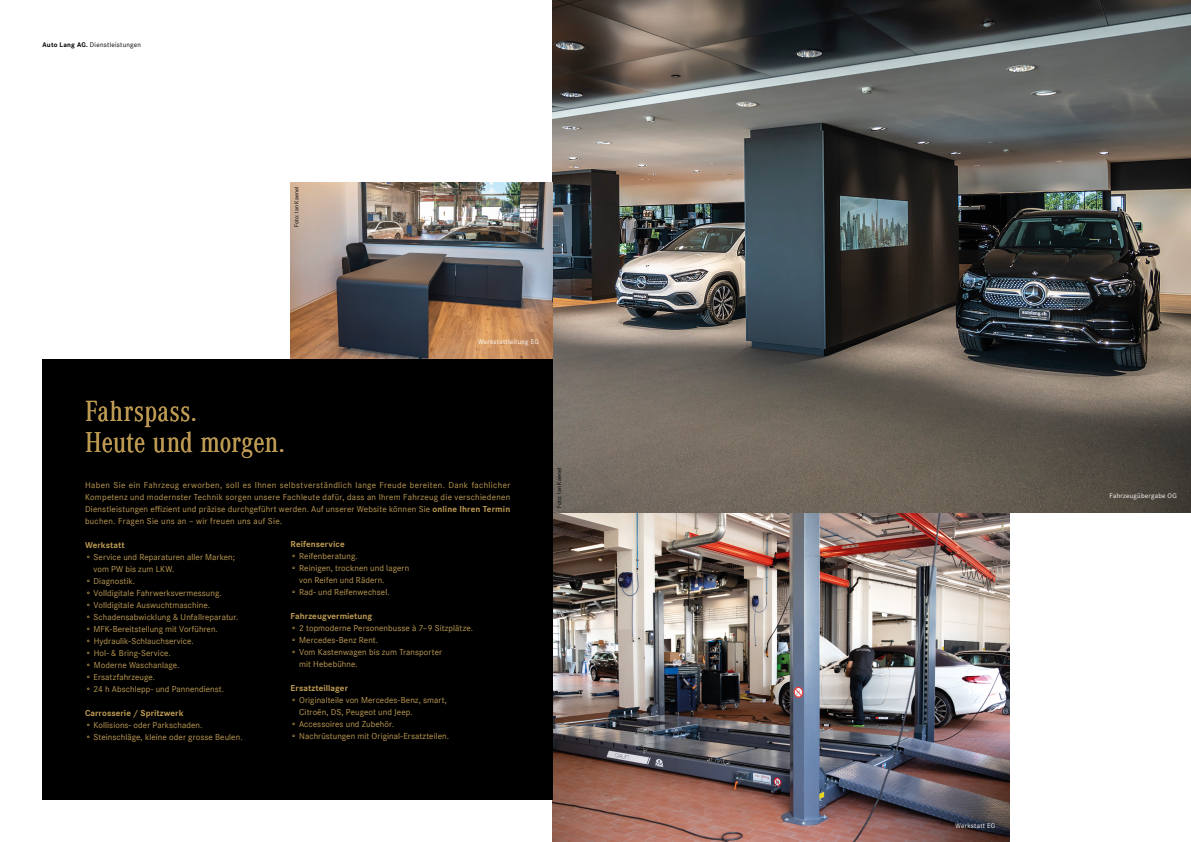
<style>
.page{position:relative;width:1191px;height:842px;background:#fff}
.page>*{position:absolute;margin:0;border:0;box-sizing:border-box;transform-origin:0 0}
.t1{font:30px/30px "Corporate A Con";letter-spacing:.005em;color:#be9b53}
.t2{font:9px/12px "Corporate S";letter-spacing:.01em;color:#be9b53;text-align:justify}
.t3{font:700 9px "Corporate S";letter-spacing:.005em;color:#be9b53}
.t4{font:7px "Corporate S";letter-spacing:.035em;color:#fff}
.t5{font:7px "Corporate S";letter-spacing:.035em;color:#000}
.t6{font:6px "Corporate S";letter-spacing:.025em;color:#000}
.s1{font-weight:700}
.s2{font-size:13px}
</style>
<div class="page">
<img style="left:553px;top:513px;width:456px;height:329px">
<img style="left:553px;top:0;width:638px;height:513px">
<div style="left:43px;top:359px;width:510px;height:440px;background:#000"></div>
<img style="left:291px;top:182px;width:262px;height:177px">
<p class="t5" style="left:43px;top:41px;width:100px"><span class="s1">Auto Lang AG.</span> Dienstleistungen</p>
<p class="t6" style="left:293px;top:227px;width:42px;rotate:-90deg">Foto: Ian Kaenel</p>
<p class="t4" style="left:478px;top:338px;width:62px">Werkstattleitung EG</p>
<h1 class="t1" style="left:85px;top:397px;width:201px">Fahrspass.<br>Heute und morgen.</h1>
<p class="t2" style="left:85px;top:479px;width:427px">Haben Sie ein Fahrzeug erworben, soll es Ihnen selbstverständlich lange Freude bereiten. Dank fachlicher Kompetenz und modernster Technik sorgen unsere Fachleute dafür, dass an Ihrem Fahrzeug die verschiedenen Dienstleistungen effizient und präzise durchgeführt werden. Auf unserer Website können Sie <span class="s1">online Ihren Termin </span>buchen. Fragen Sie uns an – wir freuen uns auf Sie.</p>
<p class="t3" style="left:85px;top:539px;width:41px">Werkstatt</p>
<p class="t2" style="left:85px;top:551px;width:151px"><span class="s2">˚</span> Service und Reparaturen aller Marken;</p>
<p class="t2" style="left:94px;top:563px;width:82px">vom PW bis zum LKW.</p>
<p class="t2" style="left:85px;top:575px;width:52px"><span class="s2">˚</span> Diagnostik.</p>
<p class="t2" style="left:85px;top:587px;width:138px"><span class="s2">˚</span> Volldigitale Fahrwerksvermessung.</p>
<p class="t2" style="left:85px;top:599px;width:126px"><span class="s2">˚</span> Volldigitale Auswuchtmaschine.</p>
<p class="t2" style="left:85px;top:611px;width:155px"><span class="s2">˚</span> Schadensabwicklung &amp; Unfallreparatur.</p>
<p class="t2" style="left:85px;top:623px;width:134px"><span class="s2">˚</span> MFK-Bereitstellung mit Vorführen.</p>
<p class="t2" style="left:85px;top:635px;width:110px"><span class="s2">˚</span> Hydraulik-Schlauchservice.</p>
<p class="t2" style="left:85px;top:647px;width:87px"><span class="s2">˚</span> Hol- &amp; Bring-Service.</p>
<p class="t2" style="left:85px;top:659px;width:96px"><span class="s2">˚</span> Moderne Waschanlage.</p>
<p class="t2" style="left:85px;top:671px;width:72px"><span class="s2">˚</span> Ersatzfahrzeuge.</p>
<p class="t2" style="left:85px;top:683px;width:141px"><span class="s2">˚</span> 24 h Abschlepp- und Pannendienst.</p>
<p class="t2" style="left:85px;top:707px;width:159px;text-align:left"><span class="s1">Carrosserie / Spritzwerk<br></span><span class="s2">˚</span> Kollisions- oder Parkschaden.<br><span class="s2">˚</span> Steinschläge, kleine oder grosse Beulen.</p>
<p class="t3" style="left:291px;top:539px;width:56px">Reifenservice</p>
<p class="t2" style="left:291px;top:550px;width:69px"><span class="s2">˚</span> Reifenberatung.</p>
<p class="t2" style="left:291px;top:562px;width:120px"><span class="s2">˚</span> Reinigen, trocknen und lagern</p>
<p class="t2" style="left:299px;top:574px;width:87px">von Reifen und Rädern.</p>
<p class="t2" style="left:291px;top:586px;width:101px"><span class="s2">˚</span> Rad- und Reifenwechsel.</p>
<p class="t3" style="left:291px;top:611px;width:83px">Fahrzeugvermietung</p>
<p class="t2" style="left:291px;top:622px;width:184px"><span class="s2">˚</span> 2 topmoderne Personenbusse à 7– 9 Sitzplätze.</p>
<p class="t2" style="left:291px;top:634px;width:89px"><span class="s2">˚</span> Mercedes-Benz Rent.</p>
<p class="t2" style="left:291px;top:646px;width:153px"><span class="s2">˚</span> Vom Kastenwagen bis zum Transporter</p>
<p class="t2" style="left:299px;top:658px;width:60px">mit Hebebühne.</p>
<p class="t3" style="left:291px;top:683px;width:59px">Ersatzteillager</p>
<p class="t2" style="left:291px;top:694px;width:158px"><span class="s2">˚</span> Originalteile von Mercedes-Benz, smart,</p>
<p class="t2" style="left:299px;top:706px;width:115px">Citroën, DS, Peugeot und Jeep.</p>
<p class="t2" style="left:291px;top:718px;width:105px"><span class="s2">˚</span> Accessoires und Zubehör.</p>
<p class="t2" style="left:291px;top:730px;width:160px"><span class="s2">˚</span> Nachrüstungen mit Original-Ersatzteilen.</p>
<p class="t6" style="left:556px;top:508px;width:42px;rotate:-90deg">Foto: Ian Kaenel</p>
<p class="t4" style="left:1109px;top:492px;width:69px">Fahrzeugübergabe OG</p>
<p class="t4" style="left:955px;top:821px;width:41px">Werkstatt EG</p>
</div>
